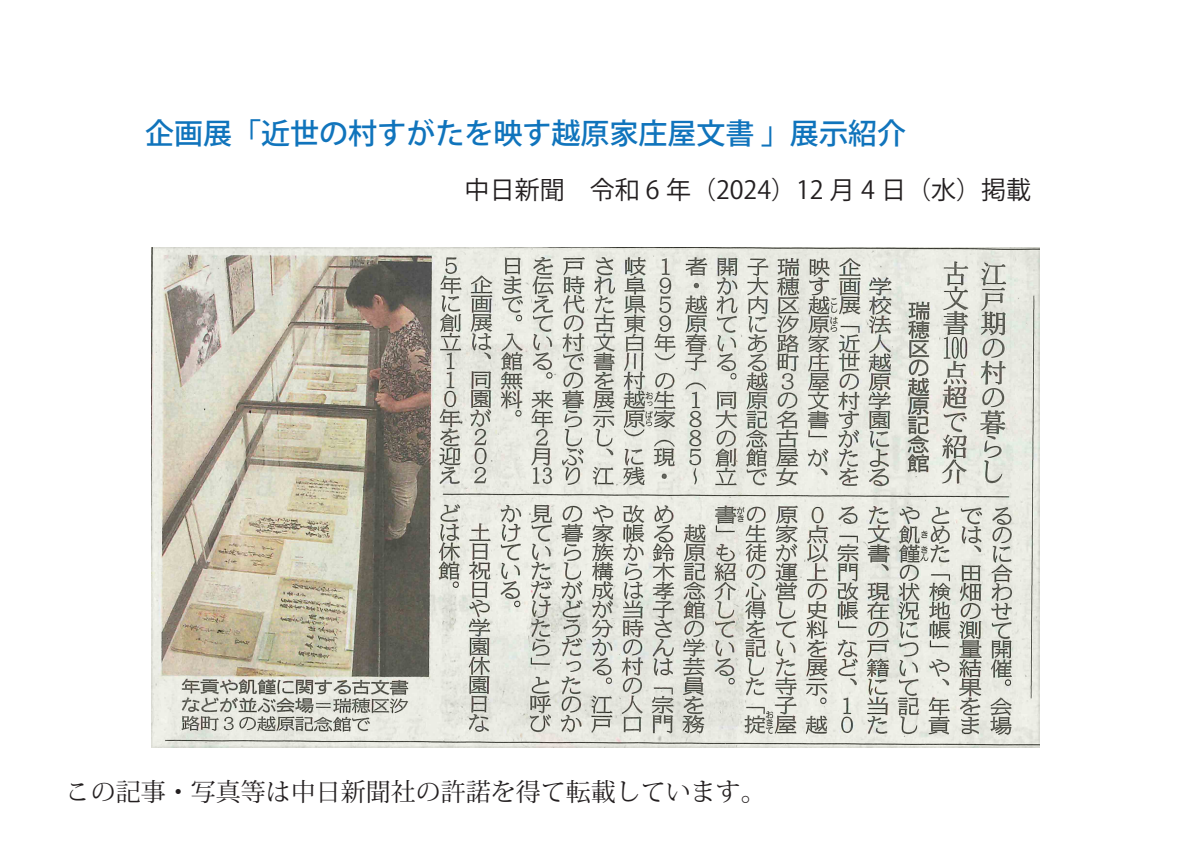
<style>
.page{position:relative;width:1191px;height:842px;background:#fff}
.page>*{position:absolute;margin:0;border:0;box-sizing:border-box;transform-origin:0 0}
.t1{font:500 29px "Koz Go Pro";color:#1074bc}
.t2{font:25px "Koz Min Pr 6 N";color:#231f20}
.t3{font:25px "Koz Go Pro";color:#231f20}
</style>
<div class="page">
<img style="left:151px;top:247px;width:888px;height:500px">
<p class="t1" style="left:145px;top:115px;width:762px">企画展「近世の村すがたを映す越原家庄屋文書 」展示紹介</p>
<p class="t3" style="left:464px;top:173px;width:568px">中日新聞　令和 6 年（2024）12 月 4 日（水）掲載</p>
<p class="t2" style="left:66px;top:777px;width:701px">この記事・写真等は中日新聞社の許諾を得て転載しています。</p>
</div>
